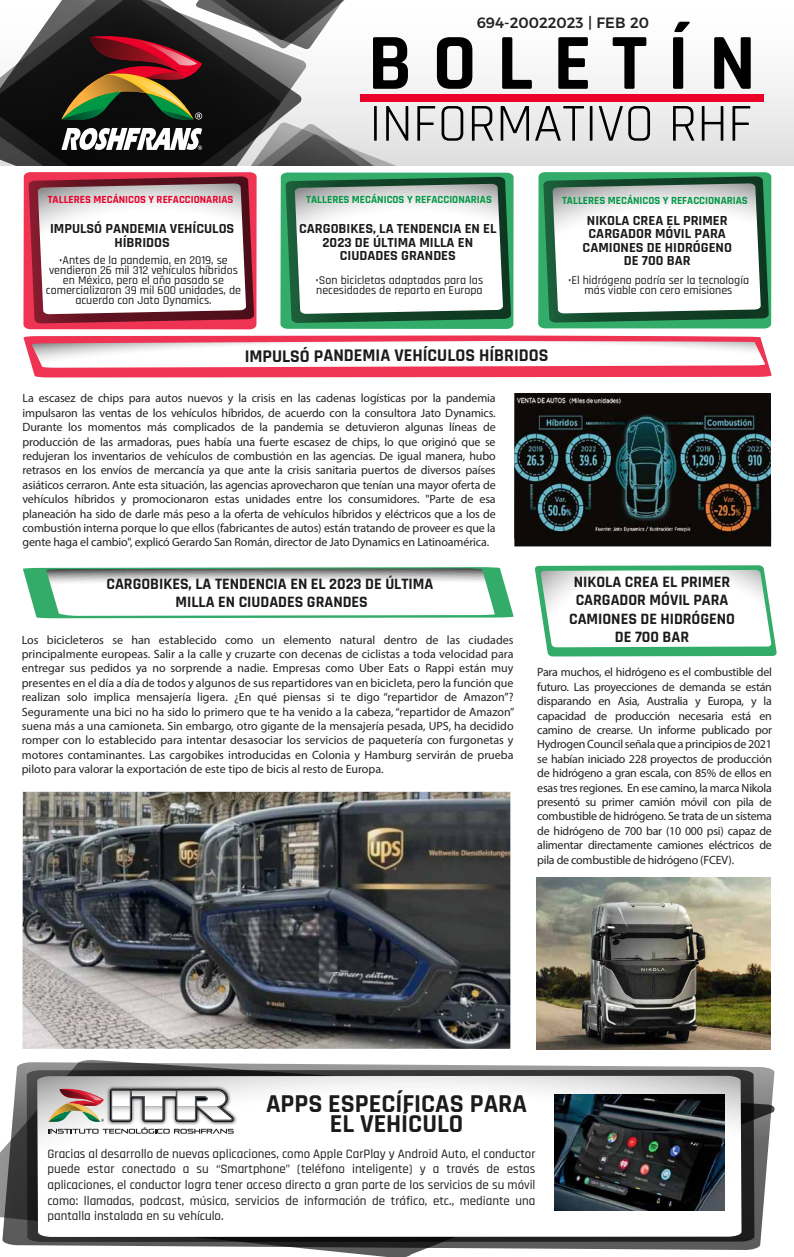
<style>
.page{position:relative;width:794px;height:1257px;background:#fff}
.page>*{position:absolute;margin:0;border:0;box-sizing:border-box;transform-origin:0 0}
.t1{font:700 80.2px "Rajdhani";letter-spacing:.25em;color:#000}
.t2{font:53.9px "Rajdhani";color:#000}
.t3{font:700 26px/20.5px "Rajdhani";color:#1b1b1a;text-align:center}
.t4{font:700 18px "Rajdhani";color:#1b1b1a}
.t5{font:700 16px/18px "Rajdhani";color:#1b1b1a;text-align:center}
.t6{font:500 15px "Montserrat";color:#222221}
.t7{font:700 14px/13.5px "Rajdhani";color:#1b1b1a;text-align:center}
.t8{font:500 13px/15.6px "Rajdhani";color:#1b1b1a;text-align:justify}
.t9{font:12px/14.4px "Myriad Pro";letter-spacing:-.01em;color:#222221;text-align:justify}
.t10{font:500 12px/10px "Rajdhani";color:#1b1b1a;text-align:center}
.t11{font:700 11px "Rajdhani";color:#009845}
.t12{font:700 11px "Rajdhani";color:#ea0029}
</style>
<div class="page">
<svg style="left:24px;top:335px;width:747px;height:42px"></svg>
<div style="left:0;top:1px;width:794px;height:164px;background:linear-gradient(to bottom,#fff,#e1dcdd)"></div>
<svg style="left:0;top:1px;width:61px;height:164px"></svg>
<svg style="left:61px;top:1px;width:364px;height:164px"></svg>
<div style="left:360px;top:94px;width:403px;height:7px;background:#ea0029"></div>
<svg style="left:23px;top:567px;width:490px;height:51px"></svg>
<svg style="left:535px;top:565px;width:241px;height:91px"></svg>
<svg style="left:0;top:1060px;width:774px;height:197px"></svg>
<svg style="left:27px;top:1070px;width:727px;height:171px;background:#262626"></svg>
<svg style="left:37px;top:1075px;width:704px;height:162px"></svg>
<img style="left:106px;top:1084px;width:132px;height:43px">
<svg style="left:110px;top:1088px;width:123px;height:33px"></svg>
<svg style="left:48px;top:1127px;width:186px;height:6px"></svg>
<svg style="left:48px;top:1087px;width:56px;height:34px;background:#ba9d8e"></svg>
<div style="left:514px;top:393px;width:257px;height:153px;background:#0d0a08"></div>
<img style="left:514px;top:393px;width:257px;height:146px">
<svg style="left:23px;top:172px;width:234px;height:157px"></svg>
<svg style="left:280px;top:172px;width:233px;height:157px"></svg>
<svg style="left:538px;top:172px;width:233px;height:156px"></svg>
<img style="left:22px;top:792px;width:488px;height:256px">
<img style="left:554px;top:1094px;width:170px;height:116px">
<img style="left:536px;top:877px;width:234px;height:173px">
<p class="t12" style="left:48px;top:193px;width:187px">TALLERES MECÁNICOS Y REFACCIONARIAS</p>
<p class="t7" style="left:50px;top:222px;width:186px">IMPULSÓ PANDEMIA VEHÍCULOS<br>HÍBRIDOS</p>
<p class="t10" style="left:46px;top:256px;width:197px">•Antes de la pandemia, en 2019, se vendieron 26 mil 312 vehículos híbridos en México, pero el año pasado se comercializaron 39 mil 600 unidades, de acuerdo con Jato Dynamics.</p>
<p class="t6" style="left:477px;top:11px;width:174px">694-20022023 | FEB 20</p>
<h1 class="t1" style="left:368px;top:14px;width:389px">BOLETÍN</h1>
<h2 class="t2" style="left:369px;top:93px;width:385px">INFORMATIVO RHF</h2>
<p class="t11" style="left:306px;top:192px;width:187px">TALLERES MECÁNICOS Y REFACCIONARIAS</p>
<p class="t7" style="left:299px;top:222px;width:199px">CARGOBIKES, LA TENDENCIA EN EL<br>2023 DE ÚLTIMA MILLA EN<br>CIUDADES GRANDES</p>
<p class="t10" style="left:315px;top:276px;width:169px;text-align:left">•Son bicicletas adaptadas para las necesidades de reparto en Europa</p>
<p class="t11" style="left:562px;top:194px;width:187px">TALLERES MECÁNICOS Y REFACCIONARIAS</p>
<p class="t7" style="left:582px;top:214px;width:151px">NIKOLA CREA EL PRIMER<br>CARGADOR MÓVIL PARA<br>CAMIONES DE HIDRÓGENO<br>DE 700 BAR</p>
<p class="t10" style="left:568px;top:275px;width:183px">•El hidrógeno podría ser la tecnología más viable con cero emisiones</p>
<h3 class="t4" style="left:245px;top:345px;width:305px">IMPULSÓ PANDEMIA VEHÍCULOS HÍBRIDOS</h3>
<p class="t9" style="left:22px;top:391px;width:475px">La escasez de chips para autos nuevos y la crisis en las cadenas logísticas por la pandemia impulsaron las ventas de los vehículos híbridos, de acuerdo con la consultora Jato Dynamics.<br>Durante los momentos más complicados de la pandemia se detuvieron algunas líneas de producción de las armadoras, pues había una fuerte escasez de chips, lo que originó que se redujeran los inventarios de vehículos de combustión en las agencias. De igual manera, hubo retrasos en los envíos de mercancía ya que ante la crisis sanitaria puertos de diversos países asiáticos cerraron. Ante esta situación, las agencias aprovecharon que tenían una mayor oferta de vehículos híbridos y promocionaron estas unidades entre los consumidores. "Parte de esa planeación ha sido de darle más peso a la oferta de vehículos híbridos y eléctricos que a los de combustión interna porque lo que ellos (fabricantes de autos) están tratando de proveer es que la gente haga el cambio", explicó Gerardo San Román, director de Jato Dynamics en Latinoamérica.</p>
<h3 class="t5" style="left:106px;top:575px;width:328px">CARGOBIKES, LA TENDENCIA EN EL 2023 DE ÚLTIMA<br>MILLA EN CIUDADES GRANDES</h3>
<h3 class="t5" style="left:569px;top:574px;width:167px">NIKOLA CREA EL PRIMER<br>CARGADOR MÓVIL PARA<br>CAMIONES DE HIDRÓGENO<br>DE 700 BAR</h3>
<p class="t9" style="left:22px;top:632px;width:494px">Los bicicleteros se han establecido como un elemento natural dentro de las ciudades principalmente europeas. Salir a la calle y cruzarte con decenas de ciclistas a toda velocidad para entregar sus pedidos ya no sorprende a nadie. Empresas como Uber Eats o Rappi están muy presentes en el día a día de todos y algunos de sus repartidores van en bicicleta, pero la función que realizan solo implica mensajería ligera. ¿En qué piensas si te digo “repartidor de Amazon”?<br>Seguramente una bici no ha sido lo primero que te ha venido a la cabeza, “repartidor de Amazon” suena más a una camioneta. Sin embargo, otro gigante de la mensajería pesada, UPS, ha decidido romper con lo establecido para intentar desasociar los servicios de paquetería con furgonetas y motores contaminantes. Las cargobikes introducidas en Colonia y Hamburg servirán de prueba piloto para valorar la exportación de este tipo de bicis al resto de Europa.</p>
<p class="t9" style="left:537px;top:665px;width:236px">Para muchos, el hidrógeno es el combustible del futuro. Las proyecciones de demanda se están disparando en Asia, Australia y Europa, y la capacidad de producción necesaria está en camino de crearse. Un informe publicado por Hydrogen Council señala que a principios de 2021 se habían iniciado 228 proyectos de producción de hidrógeno a gran escala, con 85% de ellos en esas tres regiones. En ese camino, la marca Nikola presentó su primer camión móvil con pila de combustible de hidrógeno. Se trata de un sistema de hidrógeno de 700 bar (10 000 psi) capaz de alimentar directamente camiones eléctricos de pila de combustible de hidrógeno (FCEV).</p>
<h3 class="t3" style="left:266px;top:1093px;width:263px">APPS ESPECÍFICAS PARA<br>EL VEHÍCULO</h3>
<p class="t8" style="left:47px;top:1146px;width:489px">Gracias al desarrollo de nuevas aplicaciones, como Apple CarPlay y Android Auto, el conductor puede estar conectado a su “Smartphone” (teléfono inteligente) y a través de estas aplicaciones, el conductor logra tener acceso directo a gran parte de los servicios de su móvil como: llamadas, podcast, música, servicios de información de tráfico, etc., mediante una pantalla instalada en su vehículo.</p>
</div>
